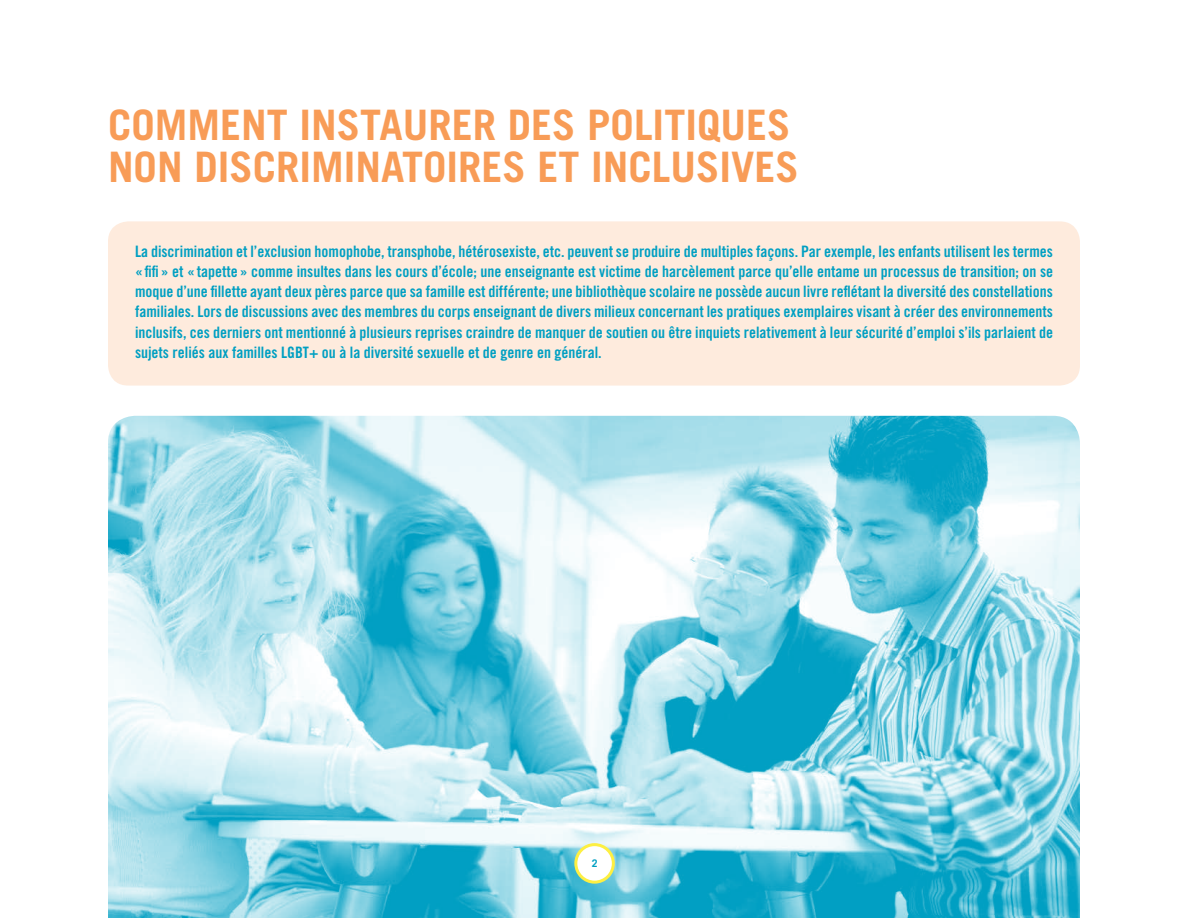
<style>
.page{position:relative;width:1188px;height:918px;background:#fff}
.page>*{position:absolute;margin:0;border:0;box-sizing:border-box;transform-origin:0 0}
.t1{font:700 42px/42px "Trade Gothic";color:#f89c57}
.t2{font:15.75px/20.2px "Trade Gothic Bold Cond Twenty";color:#009fc2;text-align:justify}
.t3{font:700 10.5px "Trade Gothic";color:#009fc2}
</style>
<div class="page">
<div style="left:108px;top:221px;width:972px;height:165px;background:#feebdd;border-radius:20px"></div>
<img style="left:108px;top:416px;width:972px;height:502px">
<div style="left:576px;top:845px;width:37px;height:37px;background:#fff;border-radius:50%"></div>
<div style="left:574px;top:843px;width:41px;height:41px;border:3px solid #fdef42;border-radius:50%"></div>
<h1 class="t1" style="left:108px;top:105px;width:692px">COMMENT INSTAURER DES POLITIQUES<br>NON DISCRIMINATOIRES ET INCLUSIVES</h1>
<p class="t2" style="left:135px;top:243px;width:920px">La discrimination et l’exclusion homophobe, transphobe, hétérosexiste, etc. peuvent se produire de multiples façons. Par exemple, les enfants utilisent les termes « fifi » et « tapette » comme insultes dans les cours d’école; une enseignante est victime de harcèlement parce qu’elle entame un processus de transition; on se moque d’une fillette ayant deux pères parce que sa famille est différente; une bibliothèque scolaire ne possède aucun livre reflétant la diversité des constellations familiales. Lors de discussions avec des membres du corps enseignant de divers milieux concernant les pratiques exemplaires visant à créer des environnements inclusifs, ces derniers ont mentionné à plusieurs reprises craindre de manquer de soutien ou être inquiets relativement à leur sécurité d’emploi s’ils parlaient de sujets reliés aux familles LGBT+ ou à la diversité sexuelle et de genre en général.</p>
<p class="t3" style="left:592px;top:857px;width:7px">2</p>
</div>
